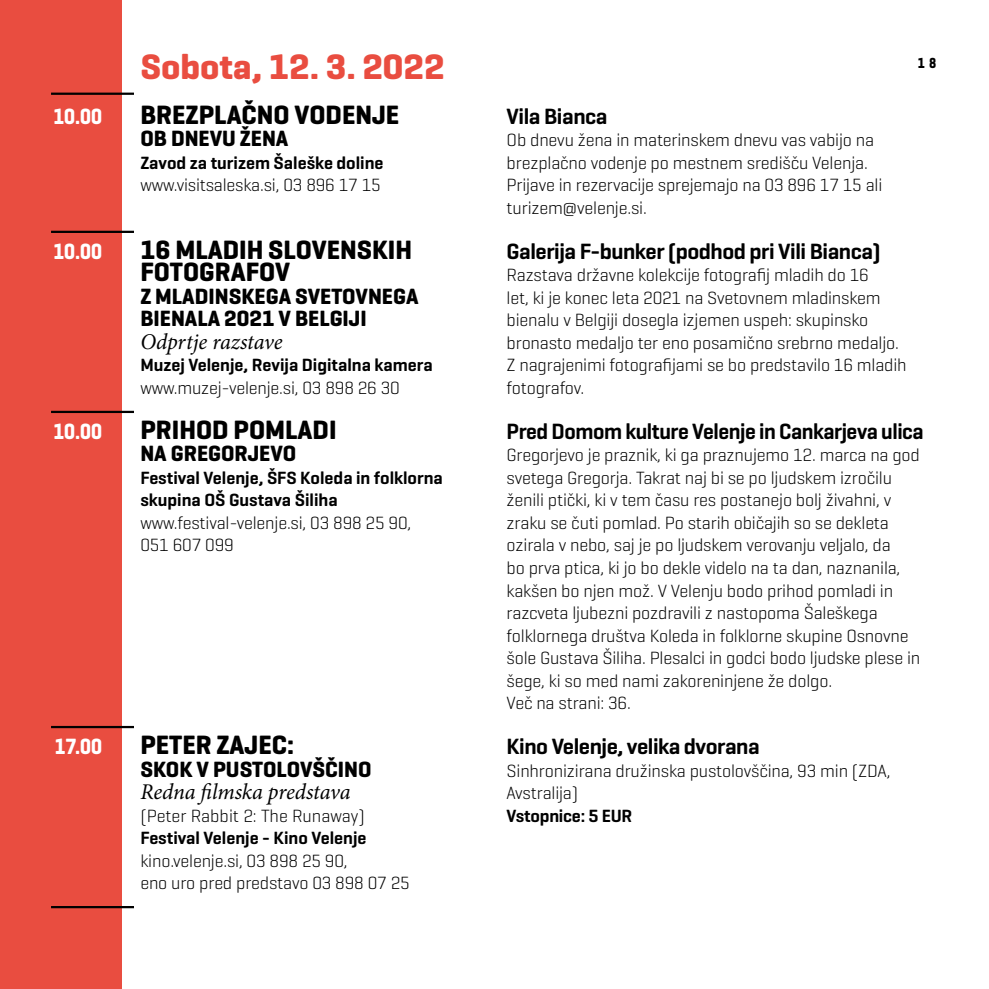
<style>
.page{position:relative;width:989px;height:989px;background:#fff}
.page>*{position:absolute;margin:0;border:0;box-sizing:border-box;transform-origin:0 0}
.t1{font:700 36px "Geogrotesque";color:#e94d40}
.t2{font:700 27px/22.5px "Geogrotesque";color:#000}
.t3{font:700 22.5px/22.5px "Geogrotesque";color:#000}
.t4{font:600 22.5px "Geogrotesque";letter-spacing:-.02em;color:#000}
.t5{font:600 22.5px "Geogrotesque";letter-spacing:-.02em;color:#000;scale:.96 1}
.t6{font:italic 22.5px "Minion Pro";letter-spacing:-.01em;color:#000}
.t7{font:700 22.5px "Geogrotesque";color:#fff;scale:.85 1}
.t8{font:300 18px/22.5px "Geogrotesque";letter-spacing:-.01em;color:#000}
.t9{font:600 18px/22.5px "Geogrotesque";color:#000}
.t10{font:700 14.85px "Geogrotesque";color:#000;scale:.85 1}
</style>
<div class="page">
<div style="left:0;top:0;width:121px;height:989px;background:#e94d40"></div>
<hr style="left:51px;top:93px;width:83px;height:2px;background:#000">
<hr style="left:51px;top:231px;width:83px;height:2px;background:#000">
<hr style="left:51px;top:411px;width:83px;height:2px;background:#000">
<hr style="left:51px;top:726px;width:83px;height:2px;background:#000">
<hr style="left:51px;top:906px;width:83px;height:2px;background:#000">
<h1 class="t1" style="left:140px;top:44px;width:306px">Sobota, 12. 3. 2022</h1>
<p class="t7" style="left:53px;top:102px;width:59px">10.00</p>
<h2 class="t2" style="left:140px;top:103px;width:260px">BREZPLAČNO VODENJE</h2>
<p class="t3" style="left:140px;top:127px;width:149px">OB DNEVU ŽENA</p>
<p class="t9" style="left:140px;top:151px;width:245px">Zavod za turizem Šaleške doline</p>
<p class="t8" style="left:140px;top:173px;width:242px">www.visitsaleska.si, 03 896 17 15</p>
<p class="t7" style="left:53px;top:237px;width:59px">10.00</p>
<h2 class="t2" style="left:140px;top:238px;width:273px">16 MLADIH SLOVENSKIH<br>FOTOGRAFOV</h2>
<p class="t3" style="left:140px;top:285px;width:280px">Z MLADINSKEGA SVETOVNEGA<br>BIENALA 2021 V BELGIJI</p>
<p class="t6" style="left:140px;top:328px;width:144px">Odprtje razstave</p>
<p class="t9" style="left:140px;top:354px;width:294px">Muzej Velenje, Revija Digitalna kamera</p>
<p class="t8" style="left:140px;top:376px;width:261px">www.muzej-velenje.si, 03 898 26 30</p>
<p class="t7" style="left:53px;top:417px;width:59px">10.00</p>
<h2 class="t2" style="left:140px;top:418px;width:198px">PRIHOD POMLADI</h2>
<p class="t3" style="left:140px;top:442px;width:157px">NA GREGORJEVO</p>
<p class="t9" style="left:140px;top:466px;width:304px">Festival Velenje, ŠFS Koleda in folklorna skupina OŠ Gustava Šiliha</p>
<p class="t8" style="left:140px;top:511px;width:272px">www.festival-velenje.si, 03 898 25 90,<br>051 607 099</p>
<p class="t7" style="left:55px;top:732px;width:57px">17.00</p>
<h2 class="t2" style="left:140px;top:733px;width:155px">PETER ZAJEC:</h2>
<p class="t3" style="left:140px;top:757px;width:233px">SKOK V PUSTOLOVŠČINO</p>
<p class="t6" style="left:140px;top:778px;width:212px">Redna filmska predstava</p>
<p class="t8" style="left:140px;top:803px;width:226px">(Peter Rabbit 2: The Runaway)</p>
<p class="t9" style="left:140px;top:826px;width:228px">Festival Velenje - Kino Velenje</p>
<p class="t8" style="left:140px;top:848px;width:271px">kino.velenje.si, 03 898 25 90,<br>eno uro pred predstavo 03 898 07 25</p>
<p class="t10" style="left:917px;top:53px;width:23px">1 8</p>
<p class="t4" style="left:506px;top:102px;width:102px">Vila Bianca</p>
<p class="t8" style="left:506px;top:128px;width:377px">Ob dnevu žena in materinskem dnevu vas vabijo na brezplačno vodenje po mestnem središču Velenja.<br>Prijave in rezervacije sprejemajo na 03 896 17 15 ali turizem@velenje.si.</p>
<p class="t4" style="left:506px;top:237px;width:375px">Galerija F-bunker (podhod pri Vili Bianca)</p>
<p class="t8" style="left:506px;top:263px;width:401px">Razstava državne kolekcije fotografij mladih do 16<br>let, ki je konec leta 2021 na Svetovnem mladinskem bienalu v Belgiji dosegla izjemen uspeh: skupinsko bronasto medaljo ter eno posamično srebrno medaljo.<br>Z nagrajenimi fotografijami se bo predstavilo 16 mladih fotografov.</p>
<p class="t5" style="left:506px;top:417px;width:436px">Pred Domom kulture Velenje in Cankarjeva ulica</p>
<p class="t8" style="left:506px;top:443px;width:415px">Gregorjevo je praznik, ki ga praznujemo 12. marca na god svetega Gregorja. Takrat naj bi se po ljudskem izročilu ženili ptički, ki v tem času res postanejo bolj živahni, v zraku se čuti pomlad. Po starih običajih so se dekleta ozirala v nebo, saj je po ljudskem verovanju veljalo, da<br>bo prva ptica, ki jo bo dekle videlo na ta dan, naznanila, kakšen bo njen mož. V Velenju bodo prihod pomladi in razcveta ljubezni pozdravili z nastopoma Šaleškega folklornega društva Koleda in folklorne skupine Osnovne šole Gustava Šiliha. Plesalci in godci bodo ljudske plese in šege, ki so med nami zakoreninjene že dolgo.<br>Več na strani: 36.</p>
<p class="t4" style="left:506px;top:732px;width:255px">Kino Velenje, velika dvorana</p>
<p class="t8" style="left:506px;top:758px;width:385px">Sinhronizirana družinska pustolovščina, 93 min (ZDA,<br>Avstralija)</p>
<p class="t9" style="left:506px;top:804px;width:127px">Vstopnice: 5 EUR</p>
</div>
